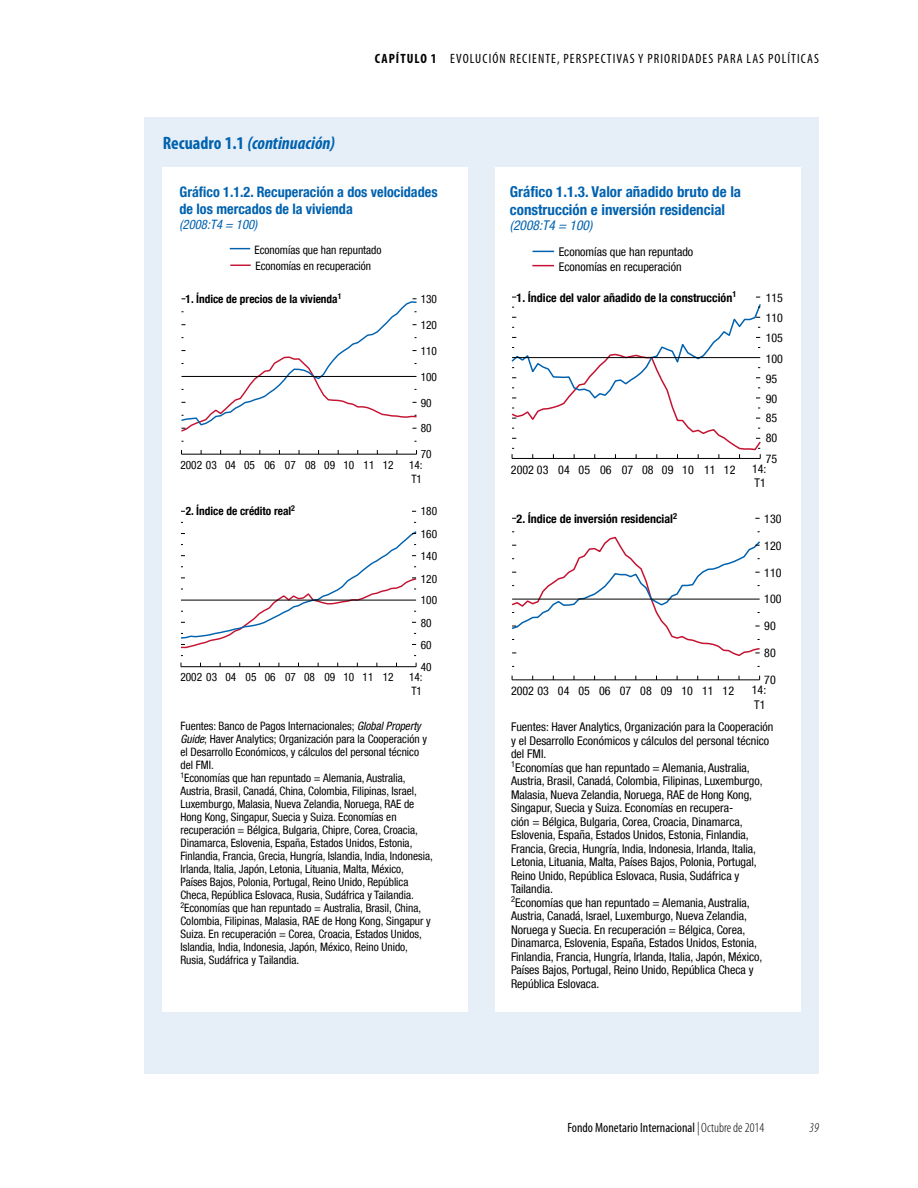
<style>
.page{position:relative;width:918px;height:1188px;background:#fff}
.page>*{position:absolute;margin:0;border:0;box-sizing:border-box;transform-origin:0 0}
.t1{font:italic 700 condensed 18px "Myriad Pro";color:#0062af}
.t2{font:700 condensed 15px/18px "Helvetica Neue LT Com";color:#0062af}
.t3{font:700 condensed 14.4px/17.4px "Helvetica Neue LT Com";color:#0062af}
.t4{font:condensed 13.5px "Myriad Pro";letter-spacing:.08em;color:#000}
.t5{font:condensed 13.5px "Myriad Pro";color:#000}
.t6{font:italic condensed 13.5px "Helvetica Neue LT Com";color:#0062af}
.t7{font:italic 300 condensed 13.5px "Myriad Pro";color:#000}
.t8{font:italic condensed 13.05px "Helvetica Neue LT Com";color:#0062af}
.t9{font:condensed 12px/13.5px "Helvetica Neue LT Com";color:#000}
.t10{font:700 condensed 12px "Helvetica Neue LT Com";color:#000}
.t11{font:condensed 11.55px/13px "Helvetica Neue LT Com";color:#000}
.t12{font:700 condensed 11.55px "Helvetica Neue LT Com";color:#000}
.s1{font-style:normal}
.s2{font-weight:700}
.s3{font-style:italic}
.s4{font-weight:300;font-style:italic}
.s5{font-weight:300}
</style>
<div class="page">
<div style="left:144px;top:117px;width:675px;height:957px;background:#e6eff7"></div>
<div style="left:162px;top:167px;width:306px;height:845px;background:#fff"></div>
<svg style="left:230px;top:248px;width:20px;height:1px"></svg>
<svg style="left:230px;top:265px;width:21px;height:1px"></svg>
<hr style="left:181px;top:666px;width:235px;height:1px;background:#000">
<svg style="left:180px;top:531px;width:237px;height:118px"></svg>
<hr style="left:181px;top:454px;width:236px;height:1px;background:#000">
<svg style="left:181px;top:298px;width:236px;height:134px"></svg>
<div style="left:495px;top:168px;width:306px;height:844px;background:#fff"></div>
<svg style="left:533px;top:251px;width:21px;height:1px"></svg>
<svg style="left:532px;top:265px;width:22px;height:1px"></svg>
<hr style="left:512px;top:458px;width:248px;height:1px;background:#000">
<svg style="left:511px;top:297px;width:250px;height:161px"></svg>
<hr style="left:512px;top:679px;width:248px;height:1px;background:#000">
<svg style="left:512px;top:531px;width:248px;height:125px"></svg>
<h1 class="t1" style="left:163px;top:131px;width:174px"><span class="s1">Recuadro 1.1</span> (continuación)</h1>
<p class="t4" style="left:375px;top:50px;width:446px"><span class="s2">CAPÍTULO 1</span> EVOLUCIÓN RECIENTE, PERSPECTIVAS Y PRIORIDADES PARA LAS POLÍTICAS</p>
<p class="t3" style="left:180px;top:183px;width:260px">Gráfico 1.1.2. Recuperación a dos velocidades de los mercados de la vivienda</p>
<p class="t8" style="left:180px;top:216px;width:79px">(2008:T4 = 100)</p>
<p class="t11" style="left:254px;top:241px;width:129px;line-height:16.6px">Economías que han repuntado<br>Economías en recuperación</p>
<p class="t12" style="left:186px;top:292px;width:157px">1. Índice de precios de la vivienda<sup>1</sup></p>
<p class="t11" style="left:421px;top:292px;width:18px">130</p>
<p class="t11" style="left:421px;top:318px;width:18px">120</p>
<p class="t11" style="left:421px;top:344px;width:18px">110</p>
<p class="t11" style="left:421px;top:370px;width:18px">100</p>
<p class="t11" style="left:421px;top:396px;width:12px">90</p>
<p class="t11" style="left:421px;top:421px;width:12px">80</p>
<p class="t11" style="left:421px;top:447px;width:12px">70</p>
<p class="t11" style="left:180px;top:458px;width:215px">2002 03 04 05 06 07 08 09 10 11 12</p>
<p class="t11" style="left:409px;top:458px;width:15px;line-height:14.1px">14:<br>T1</p>
<p class="t12" style="left:186px;top:504px;width:111px">2. Índice de crédito real<sup>2</sup></p>
<p class="t11" style="left:421px;top:505px;width:18px">180</p>
<p class="t11" style="left:421px;top:528px;width:18px">160</p>
<p class="t11" style="left:421px;top:549px;width:18px">140</p>
<p class="t11" style="left:421px;top:572px;width:18px">120</p>
<p class="t11" style="left:421px;top:594px;width:18px">100</p>
<p class="t11" style="left:421px;top:616px;width:12px">80</p>
<p class="t11" style="left:421px;top:638px;width:12px">60</p>
<p class="t11" style="left:421px;top:660px;width:12px">40</p>
<p class="t11" style="left:180px;top:671px;width:215px">2002 03 04 05 06 07 08 09 10 11 12</p>
<p class="t11" style="left:409px;top:670px;width:15px;line-height:14.1px">14:<br>T1</p>
<p class="t11" style="left:180px;top:719px;width:254px">Fuentes: Banco de Pagos Internacionales; <span class="s3">Global Property Guide</span>; Haver Analytics; Organización para la Cooperación y el Desarrollo Económicos, y cálculos del personal técnico del FMI.<br><sup>1</sup>Economías que han repuntado = Alemania, Australia, Austria, Brasil, Canadá, China, Colombia, Filipinas, Israel, Luxemburgo, Malasia, Nueva Zelandia, Noruega, RAE de Hong Kong, Singapur, Suecia y Suiza. Economías en recuperación = Bélgica, Bulgaria, Chipre, Corea, Croacia, Dinamarca, Eslovenia, España, Estados Unidos, Estonia, Finlandia, Francia, Grecia, Hungría, Islandia, India, Indonesia, Irlanda, Italia, Japón, Letonia, Lituania, Malta, México, Países Bajos, Polonia, Portugal, Reino Unido, República Checa, República Eslovaca, Rusia, Sudáfrica y Tailandia.<br><sup>2</sup>Economías que han repuntado = Australia, Brasil, China, Colombia, Filipinas, Malasia, RAE de Hong Kong, Singapur y Suiza. En recuperación = Corea, Croacia, Estados Unidos, Islandia, India, Indonesia, Japón, México, Reino Unido, Rusia, Sudáfrica y Tailandia.</p>
<p class="t2" style="left:510px;top:183px;width:233px">Gráfico 1.1.3. Valor añadido bruto de la construcción e inversión residencial</p>
<p class="t6" style="left:510px;top:217px;width:84px">(2008:T4 = 100)</p>
<p class="t9" style="left:559px;top:245px;width:136px;line-height:14.2px">Economías que han repuntado<br>Economías en recuperación</p>
<p class="t10" style="left:517px;top:290px;width:221px">1. Índice del valor añadido de la construcción<sup>1</sup></p>
<p class="t9" style="left:766px;top:291px;width:19px">115</p>
<p class="t9" style="left:766px;top:311px;width:19px">110</p>
<p class="t9" style="left:766px;top:331px;width:19px">105</p>
<p class="t9" style="left:766px;top:351px;width:19px">100</p>
<p class="t9" style="left:766px;top:372px;width:13px">95</p>
<p class="t9" style="left:766px;top:392px;width:13px">90</p>
<p class="t9" style="left:766px;top:411px;width:13px">85</p>
<p class="t9" style="left:766px;top:431px;width:13px">80</p>
<p class="t9" style="left:766px;top:452px;width:13px">75</p>
<p class="t9" style="left:511px;top:463px;width:226px">2002 03 04 05 06 07 08 09 10 11 12</p>
<p class="t9" style="left:752px;top:461px;width:16px;line-height:14.7px">14:<br>T1</p>
<p class="t10" style="left:517px;top:512px;width:162px">2. Índice de inversión residencial<sup>2</sup></p>
<p class="t9" style="left:764px;top:512px;width:19px">130</p>
<p class="t9" style="left:764px;top:539px;width:19px">120</p>
<p class="t9" style="left:764px;top:566px;width:19px">110</p>
<p class="t9" style="left:764px;top:592px;width:19px">100</p>
<p class="t9" style="left:764px;top:619px;width:13px">90</p>
<p class="t9" style="left:764px;top:646px;width:13px">80</p>
<p class="t9" style="left:764px;top:673px;width:13px">70</p>
<p class="t9" style="left:511px;top:684px;width:225px">2002 03 04 05 06 07 08 09 10 11 12</p>
<p class="t9" style="left:752px;top:682px;width:16px;line-height:14.7px">14:<br>T1</p>
<p class="t9" style="left:511px;top:720px;width:264px">Fuentes: Haver Analytics, Organización para la Cooperación y el Desarrollo Económicos y cálculos del personal técnico del FMI.<br><sup>1</sup>Economías que han repuntado = Alemania, Australia, Austria, Brasil, Canadá, Colombia, Filipinas, Luxemburgo, Malasia, Nueva Zelandia, Noruega, RAE de Hong Kong, Singapur, Suecia y Suiza. Economías en recupera-<br>ción = Bélgica, Bulgaria, Corea, Croacia, Dinamarca, Eslovenia, España, Estados Unidos, Estonia, Finlandia, Francia, Grecia, Hungría, India, Indonesia, Irlanda, Italia, Letonia, Lituania, Malta, Países Bajos, Polonia, Portugal, Reino Unido, República Eslovaca, Rusia, Sudáfrica y Tailandia.<br><sup>2</sup>Economías que han repuntado = Alemania, Australia, Austria, Canadá, Israel, Luxemburgo, Nueva Zelandia, Noruega y Suecia. En recuperación = Bélgica, Corea, Dinamarca, Eslovenia, España, Estados Unidos, Estonia, Finlandia, Francia, Hungría, Irlanda, Italia, Japón, México, Países Bajos, Portugal, Reino Unido, República Checa y República Eslovaca.</p>
<p class="t5" style="left:567px;top:1120px;width:198px">Fondo Monetario Internacional <span class="s4">|</span> <span class="s5">Octubre de 2014</span></p>
<p class="t7" style="left:809px;top:1120px;width:11px">39</p>
</div>
